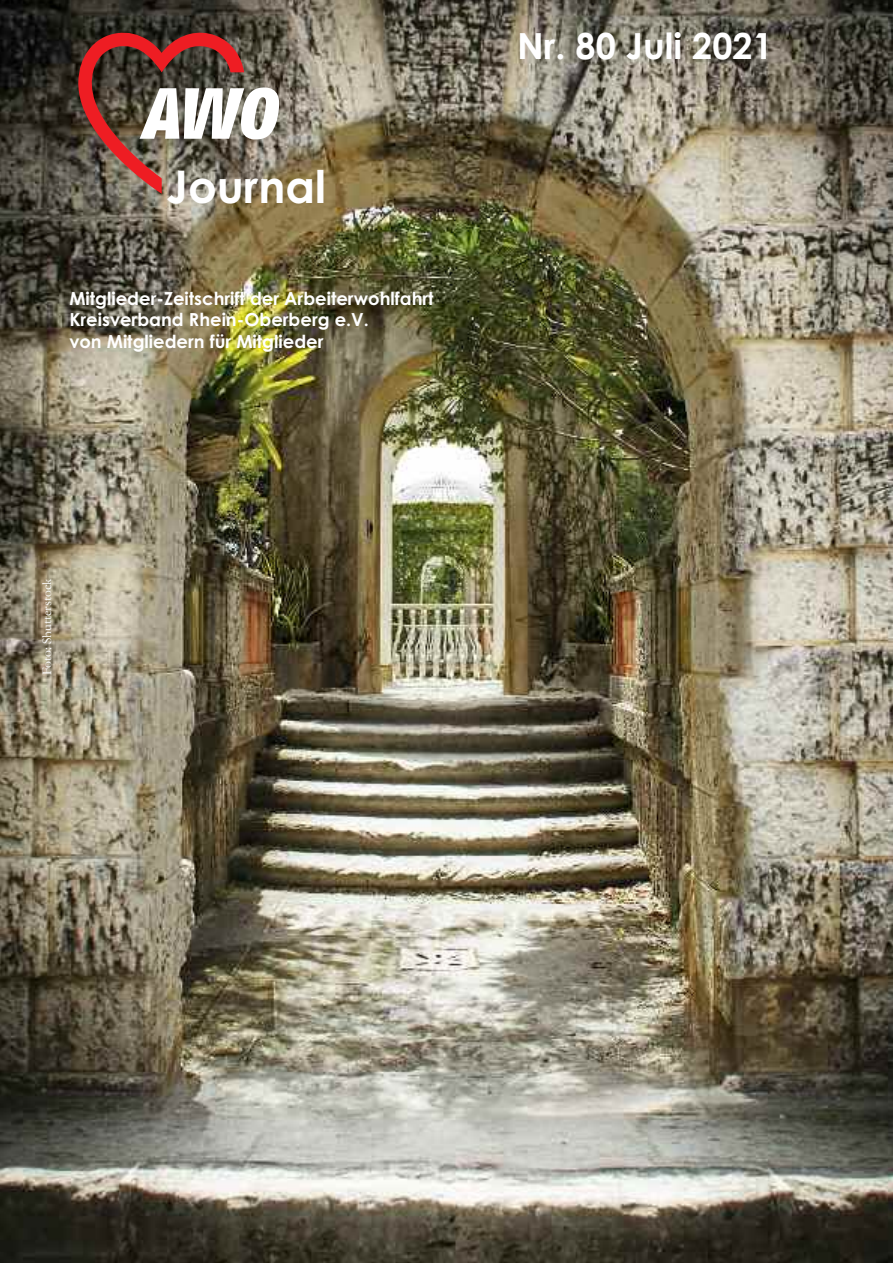
<style>
.page{position:relative;width:893px;height:1263px;background:#fff}
.page>*{position:absolute;margin:0;border:0;box-sizing:border-box;transform-origin:0 0}
.t1{font:700 45px "Century Gothic";color:#fff}
.t2{font:700 36px "Century Gothic";color:#fff}
.t3{font:700 18px/21.6px "Century Gothic";color:#fff}
.t4{font:13.5px "Garamond";color:#fff}
</style>
<div class="page">
<img style="left:0;top:0;width:893px;height:1263px">
<svg style="left:78px;top:30px;width:201px;height:164px;background:#87665d"></svg>
<h1 class="t1" style="left:167px;top:161px;width:161px">Journal</h1>
<p class="t3" style="left:69px;top:288px;width:366px">Mitglieder-Zeitschrift der Arbeiterwohlfahrt<br>Kreisverband Rhein-Oberberg e.V.<br>von Mitgliedern für Mitglieder</p>
<h2 class="t2" style="left:517px;top:25px;width:257px">Nr. 80 Juli 2021</h2>
<p class="t4" style="left:39px;top:675px;width:98px;rotate:-90deg">Foto: Shutterstock</p>
</div>
